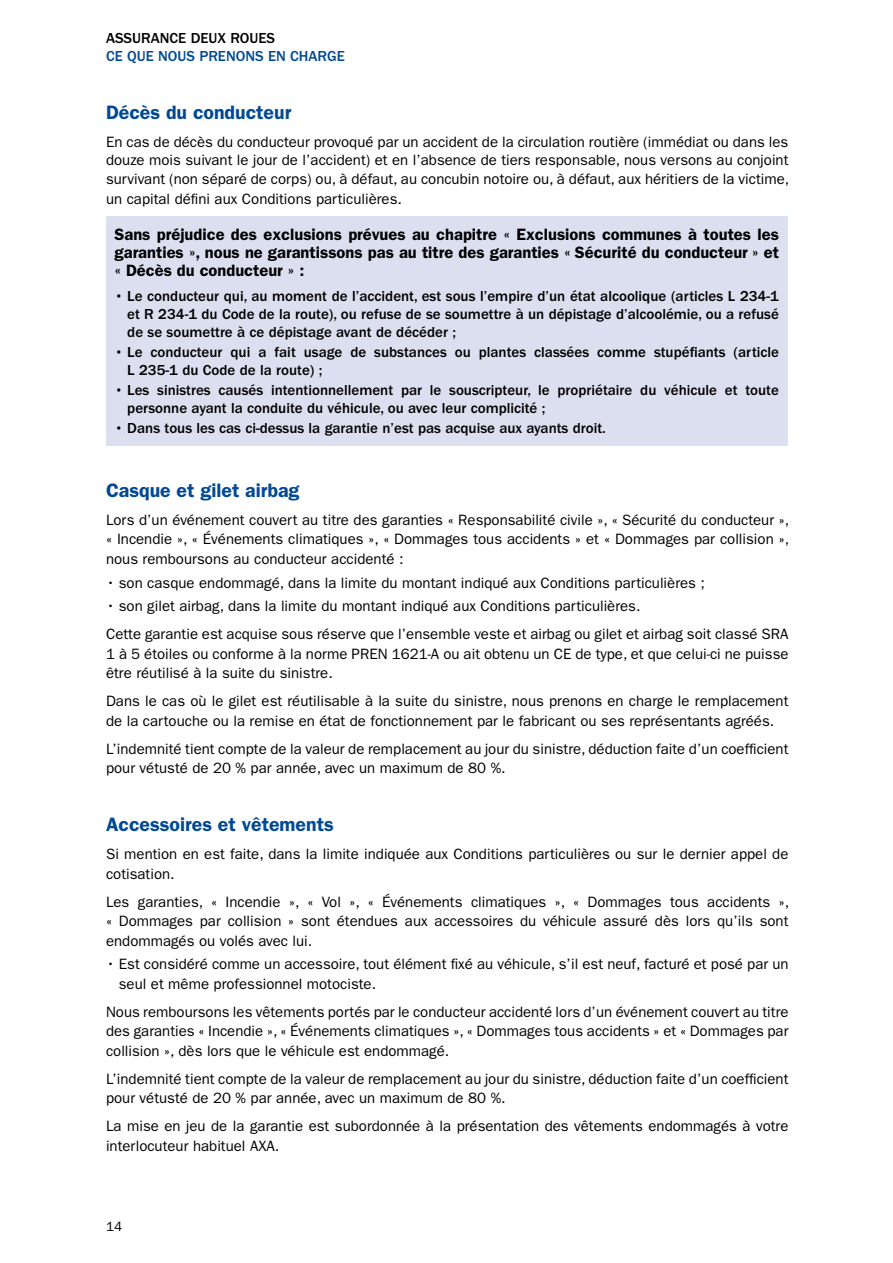
<style>
.page{position:relative;width:893px;height:1263px;background:#fff}
.page>*{position:absolute;margin:0;border:0;box-sizing:border-box;transform-origin:0 0}
.t1{font:600 19.5px "ITC Franklin Gothic Std";color:#004994}
.t2{font:600 16.5px/18px "ITC Franklin Gothic Std";color:#000;text-align:justify}
.t3{font:15px/19.5px "ITC Franklin Gothic Std";color:#000}
.t4{font:500 15px/18px "ITC Franklin Gothic Std";color:#000}
.t5{font:500 15px "ITC Franklin Gothic Std";color:#004994}
.t6{font:13.5px "ITC Franklin Gothic Std";color:#000}
</style>
<div class="page">
<div style="left:106px;top:216px;width:681px;height:230px;background:#dcdff0"></div>
<p class="t4" style="left:106px;top:29px;width:170px">ASSURANCE DEUX ROUES</p>
<p class="t5" style="left:106px;top:48px;width:240px">CE QUE NOUS PRENONS EN CHARGE</p>
<h1 class="t1" style="left:106px;top:101px;width:187px">Décès du conducteur</h1>
<p class="t3" style="left:106px;top:132px;width:685px;line-height:19px;text-align:justify">En cas de décès du conducteur provoqué par un accident de la circulation routière (immédiat ou dans les douze mois suivant le jour de l’accident) et en l’absence de tiers responsable, nous versons au conjoint survivant (non séparé de corps) ou, à défaut, au concubin notoire ou, à défaut, aux héritiers de la victime, un capital défini aux Conditions particulières.</p>
<p class="t2" style="left:115px;top:226px;width:666px">Sans préjudice des exclusions prévues au chapitre « Exclusions communes à toutes les garanties », nous ne garantissons pas au titre des garanties « Sécurité du conducteur » et « Décès du conducteur » :</p>
<p class="t4" style="left:127px;top:287px;width:653px;text-align:justify;text-indent:-13px">• Le conducteur qui, au moment de l’accident, est sous l’empire d’un état alcoolique (articles L 234-1 et R 234-1 du Code de la route), ou refuse de se soumettre à un dépistage d’alcoolémie, ou a refusé de se soumettre à ce dépistage avant de décéder ;</p>
<p class="t4" style="left:127px;top:343px;width:653px;text-indent:-13px">• Le conducteur qui a fait usage de substances ou plantes classées comme stupéfiants (article<br>L 235-1 du Code de la route) ;</p>
<p class="t4" style="left:127px;top:381px;width:653px;text-indent:-13px">• Les sinistres causés intentionnellement par le souscripteur, le propriétaire du véhicule et toute personne ayant la conduite du véhicule, ou avec leur complicité ;</p>
<p class="t4" style="left:115px;top:419px;width:493px">• Dans tous les cas ci-dessus la garantie n’est pas acquise aux ayants droit.</p>
<h1 class="t1" style="left:106px;top:478px;width:195px">Casque et gilet airbag</h1>
<p class="t3" style="left:106px;top:510px;width:685px;text-align:justify">Lors d’un événement couvert au titre des garanties « Responsabilité civile », « Sécurité du conducteur », « Incendie », « Événements climatiques », « Dommages tous accidents » et « Dommages par collision », nous remboursons au conducteur accidenté :</p>
<p class="t3" style="left:106px;top:573px;width:600px">• son casque endommagé, dans la limite du montant indiqué aux Conditions particulières ;</p>
<p class="t3" style="left:106px;top:592px;width:684px;line-height:28px">• son gilet airbag, dans la limite du montant indiqué aux Conditions particulières.<br>Cette garantie est acquise sous réserve que l’ensemble veste et airbag ou gilet et airbag soit classé SRA</p>
<p class="t3" style="left:106px;top:644px;width:684px">1 à 5 étoiles ou conforme à la norme PREN 1621-A ou ait obtenu un CE de type, et que celui-ci ne puisse être réutilisé à la suite du sinistre.</p>
<p class="t3" style="left:106px;top:691px;width:684px">Dans le cas où le gilet est réutilisable à la suite du sinistre, nous prenons en charge le remplacement de la cartouche ou la remise en état de fonctionnement par le fabricant ou ses représentants agréés.</p>
<p class="t3" style="left:106px;top:739px;width:684px">L’indemnité tient compte de la valeur de remplacement au jour du sinistre, déduction faite d’un coefficient pour vétusté de 20 % par année, avec un maximum de 80 %.</p>
<h1 class="t1" style="left:106px;top:813px;width:229px">Accessoires et vêtements</h1>
<p class="t3" style="left:106px;top:844px;width:684px">Si mention en est faite, dans la limite indiquée aux Conditions particulières ou sur le dernier appel de cotisation.</p>
<p class="t3" style="left:106px;top:892px;width:685px;text-align:justify">Les garanties, « Incendie », « Vol », « Événements climatiques », « Dommages tous accidents », « Dommages par collision » sont étendues aux accessoires du véhicule assuré dès lors qu’ils sont endommagés ou volés avec lui.</p>
<p class="t3" style="left:119px;top:955px;width:671px;text-indent:-13px">• Est considéré comme un accessoire, tout élément fixé au véhicule, s’il est neuf, facturé et posé par un seul et même professionnel motociste.</p>
<p class="t3" style="left:106px;top:1002px;width:684px;text-align:justify">Nous remboursons les vêtements portés par le conducteur accidenté lors d’un événement couvert au titre des garanties « Incendie », « Événements climatiques », « Dommages tous accidents » et « Dommages par collision », dès lors que le véhicule est endommagé.</p>
<p class="t3" style="left:106px;top:1069px;width:684px">L’indemnité tient compte de la valeur de remplacement au jour du sinistre, déduction faite d’un coefficient pour vétusté de 20 % par année, avec un maximum de 80 %.</p>
<p class="t3" style="left:106px;top:1117px;width:684px">La mise en jeu de la garantie est subordonnée à la présentation des vêtements endommagés à votre interlocuteur habituel AXA.</p>
<p class="t6" style="left:106px;top:1218px;width:18px">14</p>
</div>
